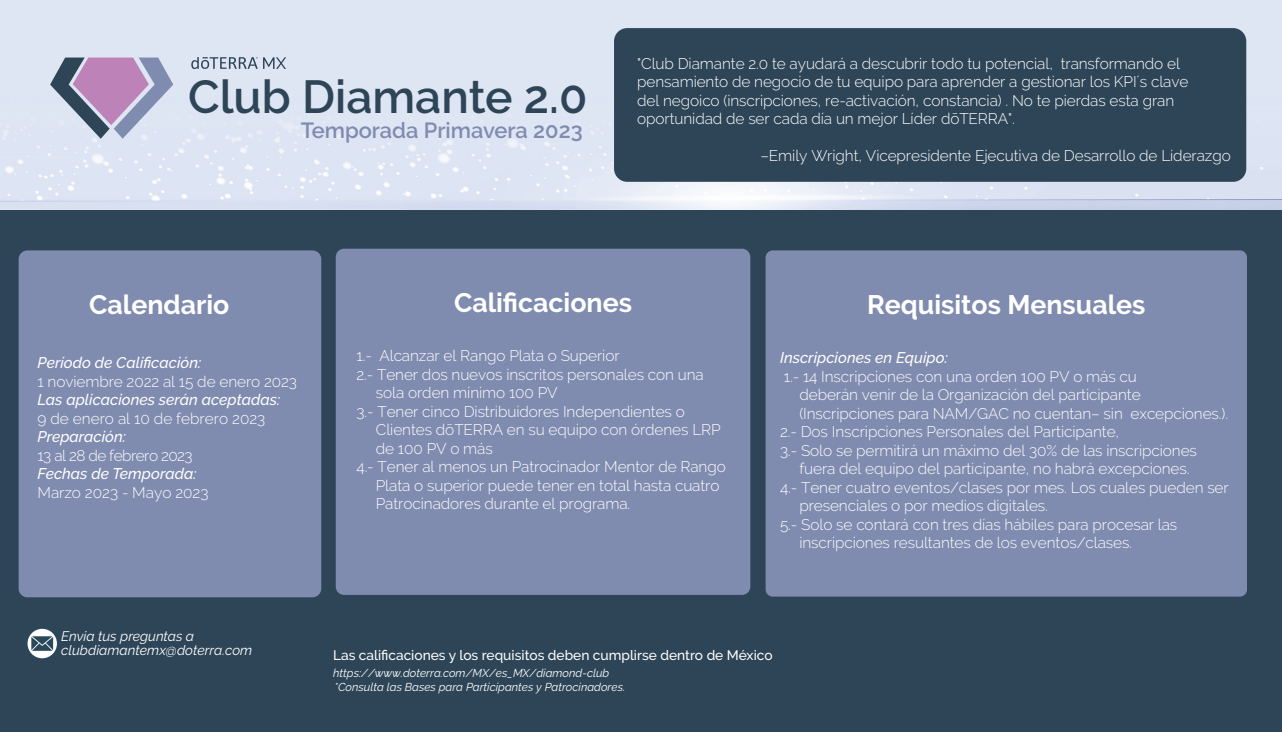
<style>
.page{position:relative;width:1282px;height:732px;background:#fff}
.page>*{position:absolute;margin:0;border:0;box-sizing:border-box;transform-origin:0 0}
.t1{font:600 46.12px "Raleway";color:#2d4557}
.t2{font:700 26.75px "Raleway";color:#fff}
.t3{font:600 21.88px "Raleway";color:#7f8baf}
.t4{font:300 15.38px/18.5px "Raleway";letter-spacing:-.005em;color:#fff}
.t5{font:italic 500 15.38px "Raleway";color:#fff}
.t6{font:300 15.38px "Raleway";letter-spacing:-.035em;color:#fff}
.t7{font:500 13.75px "Raleway";color:#fff}
.t8{font:italic 13.75px/13.8px "Raleway";color:#fff}
.t9{font:italic 11.5px "Raleway";color:#fff}
</style>
<div class="page">
<img style="left:0;top:0;width:1282px;height:210px">
<svg style="left:50px;top:57px;width:123px;height:82px;background:#ada2c0"></svg>
<svg style="left:191px;top:57px;width:95px;height:12px"></svg>
<div style="left:0;top:210px;width:1282px;height:521px;background:#2d4557"></div>
<div style="left:19px;top:250px;width:302px;height:347px;background:#7f8baf;border-radius:9px"></div>
<div style="left:336px;top:248px;width:414px;height:346px;background:#7f8baf;border-radius:8px"></div>
<div style="left:614px;top:28px;width:632px;height:154px;background:#2d4557;border-radius:13px"></div>
<div style="left:765px;top:250px;width:482px;height:346px;background:#7f8baf;border-radius:7px"></div>
<svg style="left:27px;top:628px;width:30px;height:31px"></svg>
<h1 class="t1" style="left:188px;top:70px;width:401px">Club Diamante 2.0</h1>
<h3 class="t3" style="left:301px;top:118px;width:283px">Temporada Primavera 2023</h3>
<p class="t4" style="left:637px;top:54px;width:553px">"Club Diamante 2.0 te ayudará a descubrir todo tu potencial, transformando el pensamiento de negocio de tu equipo para aprender a gestionar los KPI´s clave del negoico (inscripciones, re-activación, constancia) . No te pierdas esta gran oportunidad de ser cada día un mejor Líder dōTERRA".</p>
<p class="t4" style="left:760px;top:146px;width:472px">–Emily Wright, Vicepresidente Ejecutiva de Desarrollo de Liderazgo</p>
<h2 class="t2" style="left:89px;top:289px;width:142px">Calendario</h2>
<h2 class="t2" style="left:454px;top:287px;width:179px">Calificaciones</h2>
<p class="t5" style="left:38px;top:353px;width:165px">Período de Calificación:</p>
<p class="t4" style="left:356px;top:346px;width:265px">1.- Alcanzar el Rango Plata o Superior</p>
<p class="t4" style="left:356px;top:365px;width:349px">2.- Tener dos nuevos inscritos personales con una</p>
<p class="t4" style="left:376px;top:383px;width:183px">sola orden mínimo 100 PV</p>
<p class="t4" style="left:356px;top:402px;width:330px">3.- Tener cinco Distribuidores Independientes o</p>
<p class="t4" style="left:376px;top:420px;width:346px">Clientes dōTERRA en su equipo con órdenes LRP</p>
<p class="t4" style="left:376px;top:439px;width:118px">de 100 PV o más</p>
<p class="t4" style="left:356px;top:457px;width:371px">4.- Tener al menos un Patrocinador Mentor de Rango</p>
<p class="t4" style="left:376px;top:476px;width:345px">Plata o superior puede tener en total hasta cuatro</p>
<p class="t4" style="left:376px;top:494px;width:256px">Patrocinadores durante el programa.</p>
<p class="t4" style="left:38px;top:371px;width:261px">1 noviembre 2022 al 15 de enero 2023</p>
<p class="t5" style="left:38px;top:390px;width:244px">Las aplicaciones serán aceptadas:</p>
<p class="t4" style="left:38px;top:408px;width:229px">9 de enero al 10 de febrero 2023</p>
<p class="t5" style="left:38px;top:427px;width:90px">Preparación:</p>
<p class="t6" style="left:38px;top:446px;width:157px">13 al 28 de febrero 2023</p>
<p class="t5" style="left:38px;top:464px;width:160px">Fechas de Temporada:</p>
<p class="t4" style="left:38px;top:482px;width:173px">Marzo 2023 - Mayo 2023</p>
<h2 class="t2" style="left:867px;top:289px;width:280px">Requisitos Mensuales</h2>
<p class="t5" style="left:780px;top:349px;width:169px">Inscripciones en Equipo:</p>
<p class="t4" style="left:784px;top:367px;width:354px">1.- 14 Inscripciones con una orden 100 PV o más cu</p>
<p class="t4" style="left:799px;top:385px;width:343px">deberán venir de la Organización del participante</p>
<p class="t4" style="left:799px;top:404px;width:430px">(Inscripciones para NAM/GAC no cuentan– sin excepciones.).</p>
<p class="t4" style="left:780px;top:422px;width:341px">2.- Dos Inscripciones Personales del Participante,</p>
<p class="t4" style="left:780px;top:440px;width:418px">3.- Solo se permitirá un máximo del 30% de las inscripciones</p>
<p class="t4" style="left:799px;top:459px;width:392px">fuera del equipo del participante, no habrá excepciones.</p>
<p class="t4" style="left:780px;top:477px;width:450px">4.- Tener cuatro eventos/clases por mes. Los cuales pueden ser</p>
<p class="t4" style="left:799px;top:496px;width:250px">presenciales o por medios digitales.</p>
<p class="t4" style="left:780px;top:514px;width:399px">5.- Solo se contará con tres días hábiles para procesar las</p>
<p class="t4" style="left:799px;top:533px;width:334px">inscripciones resultantes de los eventos/clases.</p>
<p class="t8" style="left:61px;top:629px;width:192px">Envia tus preguntas a clubdiamantemx@doterra.com</p>
<p class="t7" style="left:333px;top:647px;width:441px">Las calificaciones y los requisitos deben cumplirse dentro de México</p>
<p class="t9" style="left:334px;top:680px;width:292px">*Consulta las Bases para Participantes y Patrocinadores.</p>
<p class="t9" style="left:333px;top:666px;width:278px">https://www.doterra.com/MX/es_MX/diamond-club</p>
</div>
